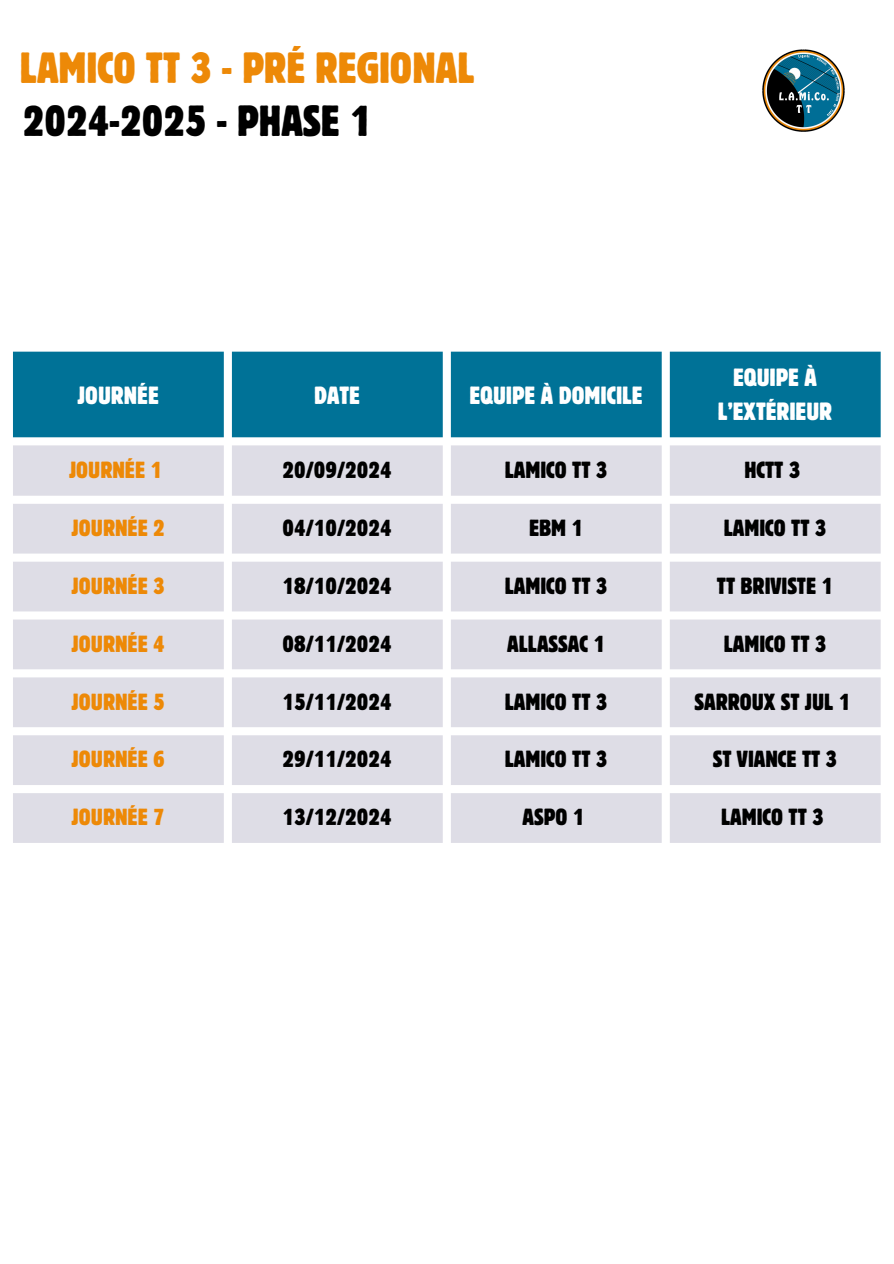
<style>
.page{position:relative;width:894px;height:1264px;background:#fff}
.page>*{position:absolute;margin:0;border:0;box-sizing:border-box;transform-origin:0 0}
.t1{font:condensed 43.2px "Block W1 G";color:#ed8907}
.t2{font:condensed 43.2px "Block W1 G";color:#000}
.t3{font:condensed 24.6px/33.6px "Block W1 G";color:#fff;text-align:center}
.t4{font:condensed 23.1px "Block W1 G";color:#000}
.t5{font:condensed 23.1px "Block W1 G";color:#ed8907}
</style>
<div class="page">
<div style="left:13px;top:351px;width:867px;height:86px;background:#007297"></div>
<svg style="left:13px;top:445px;width:867px;height:398px;background:#e2e2e9"></svg>
<img style="left:762px;top:50px;width:83px;height:82px">
<p class="t1" style="left:20px;top:40px;width:456px">LAMICO TT 3 - PRÉ REGIONAL</p>
<p class="t2" style="left:23px;top:93px;width:350px">2024-2025 - PHASE 1</p>
<h1 class="t3" style="left:77px;top:377px;width:83px">JOURNÉE</h1>
<h1 class="t3" style="left:314px;top:377px;width:47px">DATE</h1>
<p class="t3" style="left:469px;top:377px;width:175px">EQUIPE À DOMICILE</p>
<p class="t3" style="left:717px;top:360px;width:116px">EQUIPE À<br>L’EXTÉRIEUR</p>
<p class="t5" style="left:69px;top:454px;width:94px">JOURNÉE 1</p>
<p class="t4" style="left:282px;top:454px;width:110px">20/09/2024</p>
<p class="t4" style="left:504px;top:454px;width:104px">LAMICO TT 3</p>
<p class="t4" style="left:744px;top:454px;width:57px">HCTT 3</p>
<p class="t5" style="left:72px;top:513px;width:94px">JOURNÉE 2</p>
<p class="t4" style="left:282px;top:513px;width:110px">04/10/2024</p>
<p class="t4" style="left:529px;top:513px;width:55px">EBM 1</p>
<p class="t4" style="left:723px;top:513px;width:104px">LAMICO TT 3</p>
<p class="t5" style="left:72px;top:571px;width:94px">JOURNÉE 3</p>
<p class="t4" style="left:282px;top:571px;width:110px">18/10/2024</p>
<p class="t4" style="left:504px;top:571px;width:104px">LAMICO TT 3</p>
<p class="t4" style="left:716px;top:571px;width:118px">TT BRIVISTE 1</p>
<p class="t5" style="left:72px;top:628px;width:94px">JOURNÉE 4</p>
<p class="t4" style="left:282px;top:628px;width:110px">08/11/2024</p>
<p class="t4" style="left:507px;top:628px;width:99px">ALLASSAC 1</p>
<p class="t4" style="left:723px;top:628px;width:104px">LAMICO TT 3</p>
<p class="t5" style="left:72px;top:686px;width:94px">JOURNÉE 5</p>
<p class="t4" style="left:282px;top:686px;width:110px">15/11/2024</p>
<p class="t4" style="left:504px;top:686px;width:104px">LAMICO TT 3</p>
<p class="t4" style="left:694px;top:686px;width:157px">SARROUX ST JUL 1</p>
<p class="t5" style="left:72px;top:744px;width:94px">JOURNÉE 6</p>
<p class="t4" style="left:282px;top:744px;width:110px">29/11/2024</p>
<p class="t4" style="left:504px;top:744px;width:104px">LAMICO TT 3</p>
<p class="t4" style="left:712px;top:744px;width:126px">ST VIANCE TT 3</p>
<p class="t5" style="left:72px;top:802px;width:94px">JOURNÉE 7</p>
<p class="t4" style="left:282px;top:802px;width:110px">13/12/2024</p>
<p class="t4" style="left:522px;top:802px;width:63px">ASPO 1</p>
<p class="t4" style="left:720px;top:802px;width:104px">LAMICO TT 3</p>
</div>
